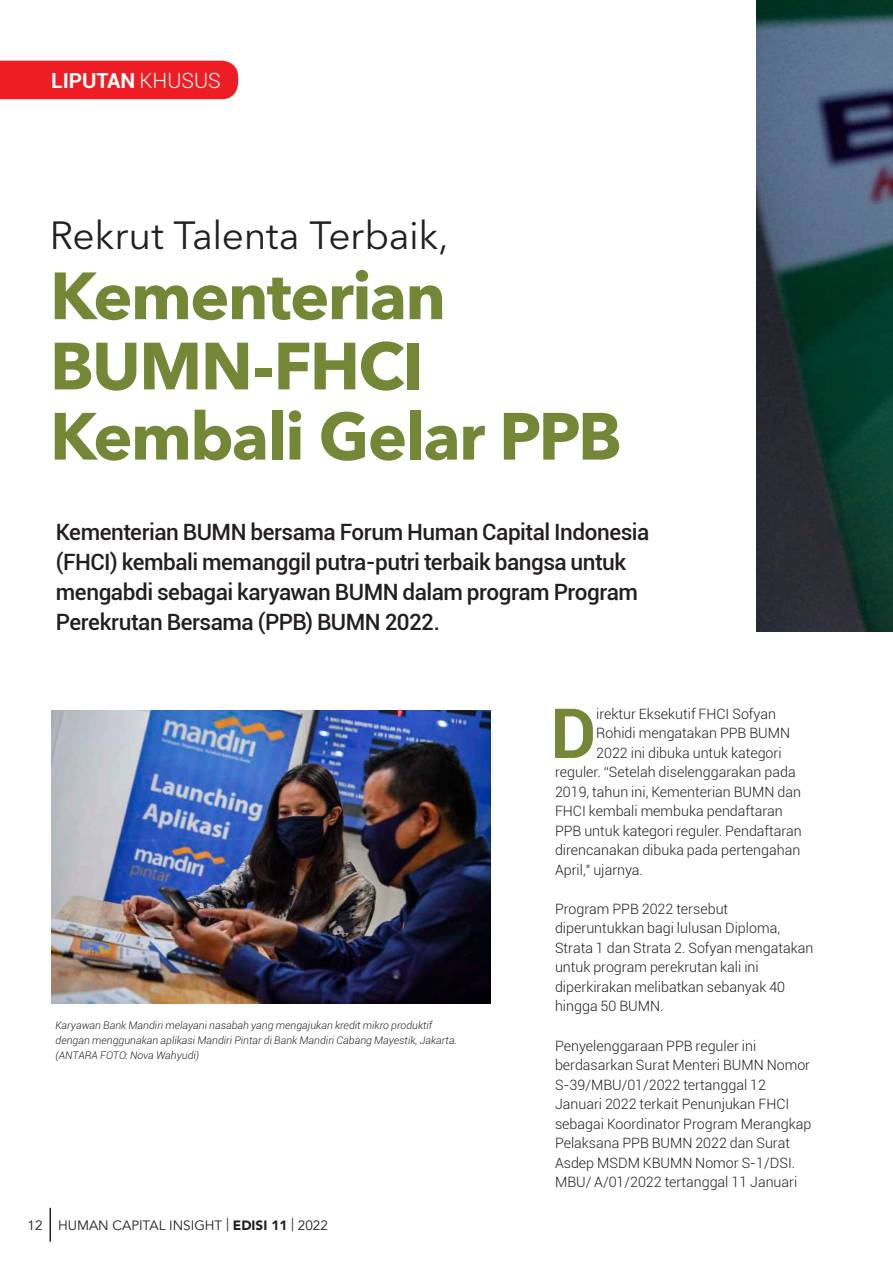
<style>
.page{position:relative;width:893px;height:1263px;background:#fff}
.page>*{position:absolute;margin:0;border:0;box-sizing:border-box;transform-origin:0 0}
.t1{font:700 69.15px "Roboto";color:#748736}
.t2{font:700 66px/70.2px "Avenir Next LT Pro";letter-spacing:-.025em;color:#748736}
.t3{font:39px "Avenir Next LT Pro";letter-spacing:-.01em;color:#231f20}
.t4{font:500 22.5px/30px "Roboto";letter-spacing:-.02em;color:#231f20}
.t5{font:700 21px "Roboto";color:#fff}
.t6{font:300 14.25px/19.5px "Roboto";color:#231f20}
.t7{font:13.5px "Avenir";color:#231f20}
.t8{font:italic 300 10.5px/15px "Roboto";color:#21242b}
.s1{font-weight:300}
.s2{font-family:"Avenir LT";font-weight:900}
</style>
<div class="page">
<hr style="left:50px;top:1208px;width:1px;height:33px;background:#231f20">
<img style="left:756px;top:0;width:137px;height:631px">
<div style="left:0;top:61px;width:238px;height:38px;background:#ee1d23"></div>
<img style="left:51px;top:710px;width:440px;height:293px">
<h3 class="t5" style="left:51px;top:66px;width:171px">LIPUTAN <span class="s1">KHUSUS</span></h3>
<h3 class="t3" style="left:50px;top:212px;width:400px">Rekrut Talenta Terbaik,</h3>
<h2 class="t2" style="left:50px;top:260px;width:573px">Kementerian<br>BUMN-FHCI<br>Kembali Gelar PPB</h2>
<h3 class="t4" style="left:56px;top:516px;width:595px">Kementerian BUMN bersama Forum Human Capital Indonesia (FHCI) kembali memanggil putra-putri terbaik bangsa untuk mengabdi sebagai karyawan BUMN dalam program Program Perekrutan Bersama (PPB) BUMN 2022.</h3>
<p class="t8" style="left:56px;top:1017px;width:403px">Karyawan Bank Mandiri melayani nasabah yang mengajukan kredit mikro produktif dengan menggunakan aplikasi Mandiri Pintar di Bank Mandiri Cabang Mayestik, Jakarta. (ANTARA FOTO: Nova Wahyudi)</p>
<p class="t7" style="left:28px;top:1217px;width:302px">12 HUMAN CAPITAL INSIGHT | <span class="s2">EDISI 11</span> | 2022</p>
<h1 class="t1" style="left:551px;top:684px;width:47px">D</h1>
<p class="t6" style="left:596px;top:704px;width:181px">irektur Eksekutif FHCI Sofyan</p>
<p class="t6" style="left:596px;top:723px;width:195px">Rohidi mengatakan PPB BUMN</p>
<p class="t6" style="left:596px;top:743px;width:187px">2022 ini dibuka untuk kategori</p>
<p class="t6" style="left:555px;top:762px;width:242px">reguler. “Setelah diselenggarakan pada</p>
<p class="t6" style="left:555px;top:782px;width:247px">2019, tahun ini, Kementerian BUMN dan</p>
<p class="t6" style="left:555px;top:801px;width:229px">FHCI kembali membuka pendaftaran</p>
<p class="t6" style="left:555px;top:821px;width:248px">PPB untuk kategori reguler. Pendaftaran</p>
<p class="t6" style="left:555px;top:840px;width:247px">direncanakan dibuka pada pertengahan</p>
<p class="t6" style="left:555px;top:860px;width:90px">April," ujarnya.</p>
<p class="t6" style="left:555px;top:899px;width:260px">Program PPB 2022 tersebut diperuntukkan bagi lulusan Diploma,<br>Strata 1 dan Strata 2. Sofyan mengatakan untuk program perekrutan kali ini diperkirakan melibatkan sebanyak 40 hingga 50 BUMN.</p>
<p class="t6" style="left:555px;top:1035px;width:258px">Penyelenggaraan PPB reguler ini berdasarkan Surat Menteri BUMN Nomor S-39/MBU/01/2022 tertanggal 12<br>Januari 2022 terkait Penunjukan FHCI sebagai Koordinator Program Merangkap Pelaksana PPB BUMN 2022 dan Surat Asdep MSDM KBUMN Nomor S-1/DSI.<br>MBU/ A/01/2022 tertanggal 11 Januari</p>
</div>
